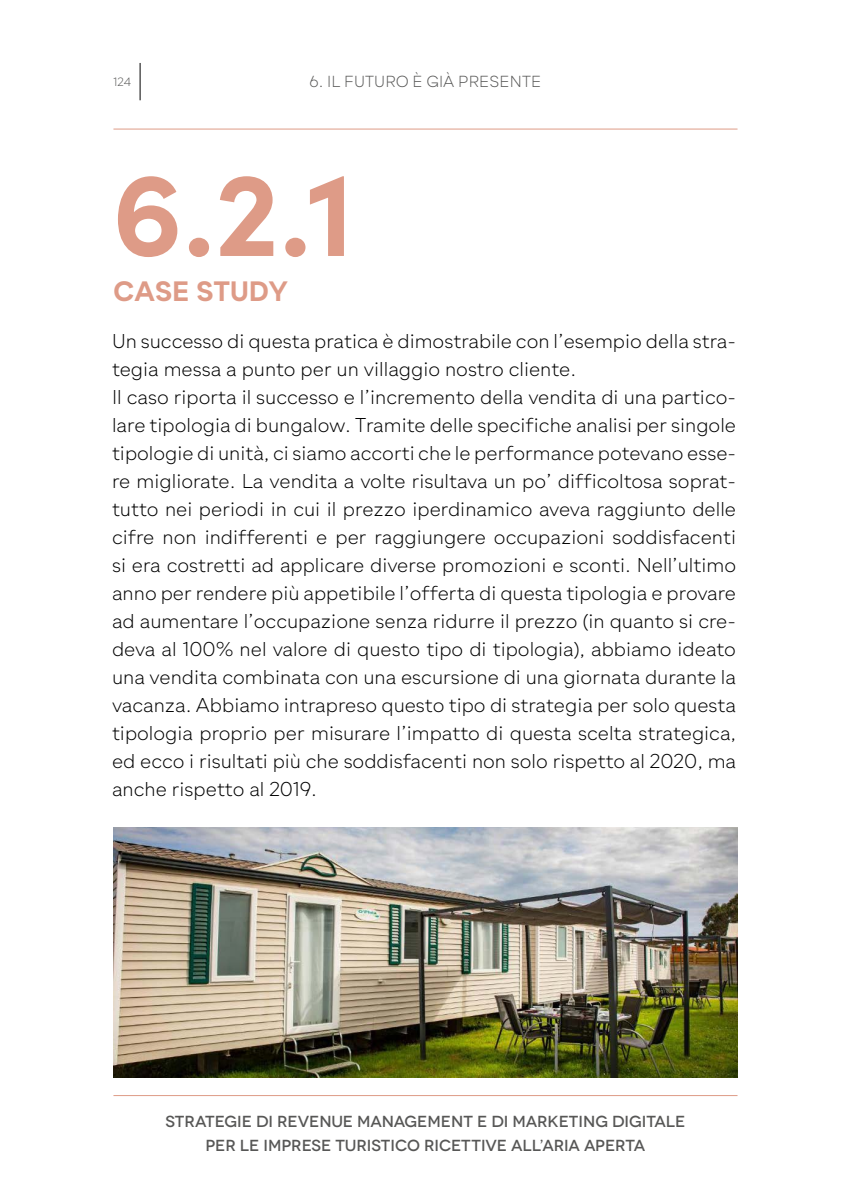
<style>
.page{position:relative;width:851px;height:1191px;background:#fff}
.page>*{position:absolute;margin:0;border:0;box-sizing:border-box;transform-origin:0 0}
.t1{font:700 120px "Sofia Pro";color:#de9b87}
.t2{font:700 28px "Gramatika";letter-spacing:.01em;color:#de9b87}
.t3{font:300 20px/28px "Gramatika";color:#000}
.t4{font:500 16px/24px "Novecentowide";color:#575756;text-align:center}
.t5{font:300 16px "Gramatika";letter-spacing:.01em;color:#575756}
.t6{font:300 12px "Gramatika";color:#575756}
</style>
<div class="page">
<hr style="left:140px;top:63px;width:1px;height:37px;background:#000">
<hr style="left:113px;top:129px;width:624px;height:1px;background:#de9b87">
<img style="left:113px;top:827px;width:624px;height:250px">
<hr style="left:113px;top:1095px;width:624px;height:1px;background:#de9b87">
<p class="t6" style="left:113px;top:72px;width:19px">124</p>
<p class="t5" style="left:309px;top:69px;width:233px">6. IL FUTURO È GIÀ PRESENTE</p>
<h1 class="t1" style="left:112px;top:121px;width:243px">6.2.1</h1>
<h2 class="t2" style="left:114px;top:270px;width:175px">CASE STUDY</h2>
<p class="t3" style="left:112px;top:327px;width:625px">Un successo di questa pratica è dimostrabile con l’esempio della stra&shy;tegia messa a punto per un villaggio nostro cliente.<br>Il caso riporta il successo e l’incremento della vendita di una partico&shy;lare tipologia di bungalow. Tramite delle specifiche analisi per singole tipologie di unità, ci siamo accorti che le performance potevano esse&shy;re migliorate. La vendita a volte risultava un po’ difficoltosa soprat&shy;tutto nei periodi in cui il prezzo iperdinamico aveva raggiunto delle cifre non indifferenti e per raggiungere occupazioni soddisfacenti si era costretti ad applicare diverse promozioni e sconti. Nell’ultimo anno per rendere più appetibile l’offerta di questa tipologia e provare ad aumentare l’occupazione senza ridurre il prezzo (in quanto si cre&shy;deva al 100% nel valore di questo tipo di tipologia), abbiamo ideato una vendita combinata con una escursione di una giornata durante la vacanza. Abbiamo intrapreso questo tipo di strategia per solo questa tipologia proprio per misurare l’impatto di questa scelta strategica, ed ecco i risultati più che soddisfacenti non solo rispetto al 2020, ma anche rispetto al 2019.</p>
<p class="t4" style="left:165px;top:1109px;width:521px">STRATEGIE DI REVENUE MANAGEMENT E DI MARKETING DIGITALE<br>PER LE IMPRESE TURISTICO RICETTIVE ALL’ARIA APERTA</p>
</div>
